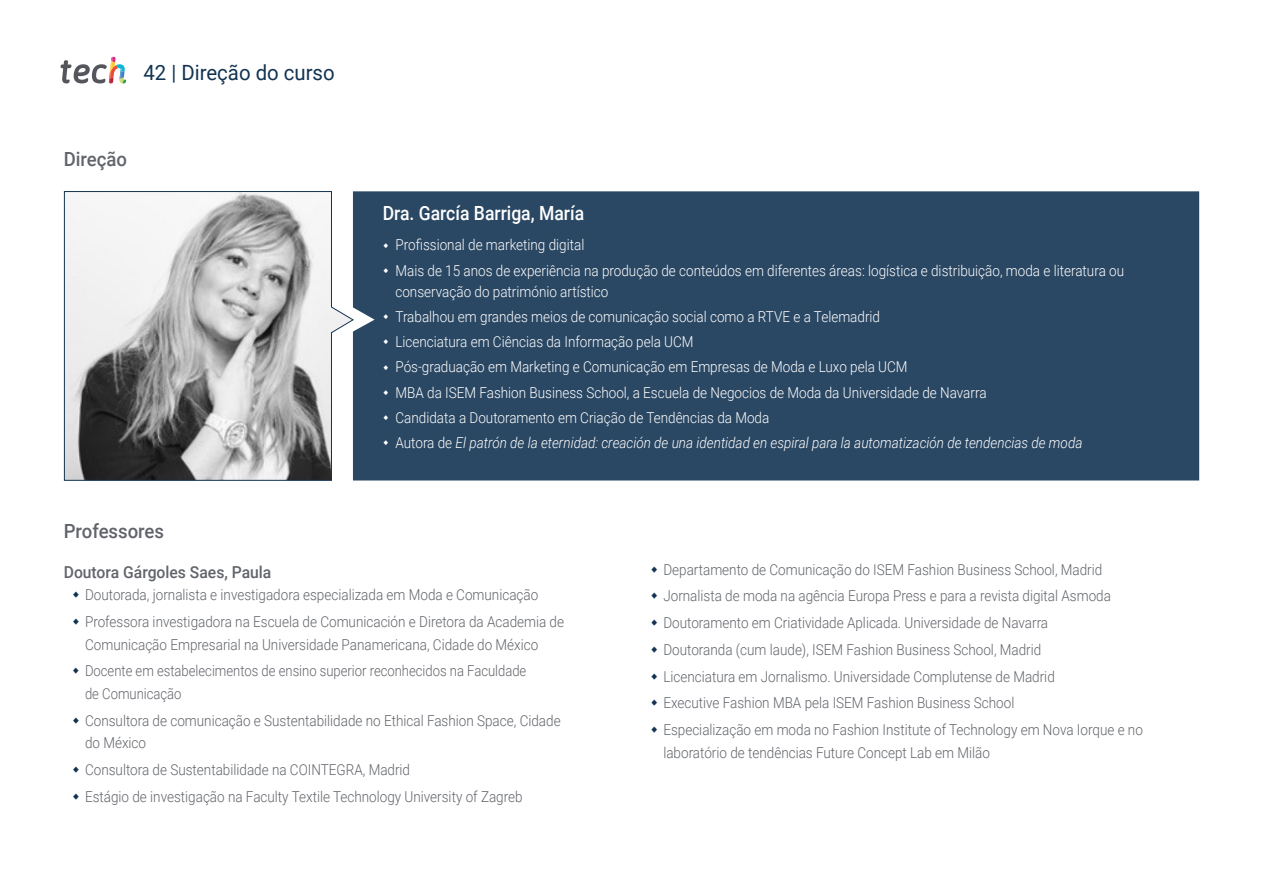
<style>
.page{position:relative;width:1263px;height:893px;background:#fff}
.page>*{position:absolute;margin:0;border:0;box-sizing:border-box;transform-origin:0 0}
.t1{font:21px "Roboto";color:#123352}
.t2{font:500 19.5px "Roboto";color:#fff;scale:.9 1}
.t3{font:500 19.5px "Roboto";color:#61646a;scale:.95 1}
.t4{font:500 16.5px "Roboto";color:#61646a;scale:.95 1}
.t5{font:300 15px/26.7px "Roboto";color:#61646a;scale:.9 1}
.t6{font:300 15px/25.2px "Roboto";color:#fff;scale:.9 1}
.t7{font:300 15px/26.7px "Roboto";color:#61646a;scale:.87 1}
.s1{font-style:italic}
</style>
<div class="page">
<svg style="left:61px;top:57px;width:65px;height:27px"></svg>
<div style="left:354px;top:191px;width:845px;height:289px;background:#2a4763"></div>
<svg style="left:64px;top:191px;width:290px;height:290px"></svg>
<svg style="left:384px;top:243px;width:4px;height:5px"></svg>
<svg style="left:384px;top:268px;width:4px;height:5px"></svg>
<svg style="left:384px;top:314px;width:4px;height:5px"></svg>
<svg style="left:384px;top:339px;width:4px;height:5px"></svg>
<svg style="left:384px;top:365px;width:4px;height:5px"></svg>
<svg style="left:384px;top:390px;width:4px;height:5px"></svg>
<svg style="left:384px;top:415px;width:4px;height:5px"></svg>
<svg style="left:384px;top:440px;width:4px;height:5px"></svg>
<h1 class="t1" style="left:144px;top:57px;width:193px">42 | Direção do curso</h1>
<h2 class="t3" style="left:64px;top:145px;width:68px">Direção</h2>
<h2 class="t2" style="left:383px;top:199px;width:225px">Dra. García Barriga, María</h2>
<p class="t6" style="left:395px;top:232px;width:811px">Profissional de marketing digital<br>Mais de 15 anos de experiência na produção de conteúdos em diferentes áreas: logística e distribuição, moda e literatura ou</p>
<p class="t6" style="left:395px;top:278px;width:765px">conservação do património artístico<br>Trabalhou em grandes meios de comunicação social como a RTVE e a Telemadrid<br>Licenciatura em Ciências da Informação pela UCM<br>Pós-graduação em Marketing e Comunicação em Empresas de Moda e Luxo pela UCM<br>MBA da ISEM Fashion Business School, a Escuela de Negocios de Moda da Universidade de Navarra<br>Candidata a Doutoramento em Criação de Tendências da Moda<br>Autora de <span class="s1">El patrón de la eternidad: creación de una identidad en espiral para la automatización de tendencias de moda</span></p>
<h2 class="t3" style="left:64px;top:517px;width:107px">Professores</h2>
<p class="t4" style="left:64px;top:560px;width:220px">Doutora Gárgoles Saes, Paula</p>
<p class="t5" style="left:85px;top:581px;width:534px">Doutorada, jornalista e investigadora especializada em Moda e Comunicação<br>Professora investigadora na Escuela de Comunicación e Diretora da Academia de</p>
<p class="t5" style="left:85px;top:630px;width:505px">Comunicação Empresarial na Universidade Panamericana, Cidade do México<br>Docente em estabelecimentos de ensino superior reconhecidos na Faculdade</p>
<p class="t7" style="left:85px;top:680px;width:548px">de Comunicação<br>Consultora de comunicação e Sustentabilidade no Ethical Fashion Space, Cidade</p>
<p class="t5" style="left:85px;top:729px;width:488px">do México<br>Consultora de Sustentabilidade na COINTEGRA, Madrid<br>Estágio de investigação na Faculty Textile Technology University of Zagreb</p>
<p class="t5" style="left:663px;top:555px;width:534px">Departamento de Comunicação do ISEM Fashion Business School, Madrid Jornalista de moda na agência Europa Press e para a revista digital Asmoda Doutoramento em Criatividade Aplicada. Universidade de Navarra<br>Doutoranda (cum laude), ISEM Fashion Business School, Madrid<br>Licenciatura em Jornalismo. Universidade Complutense de Madrid<br>Executive Fashion MBA pela ISEM Fashion Business School<br>Especialização em moda no Fashion Institute of Technology em Nova Iorque e no</p>
<p class="t5" style="left:663px;top:738px;width:364px">laboratório de tendências Future Concept Lab em Milão</p>
</div>
